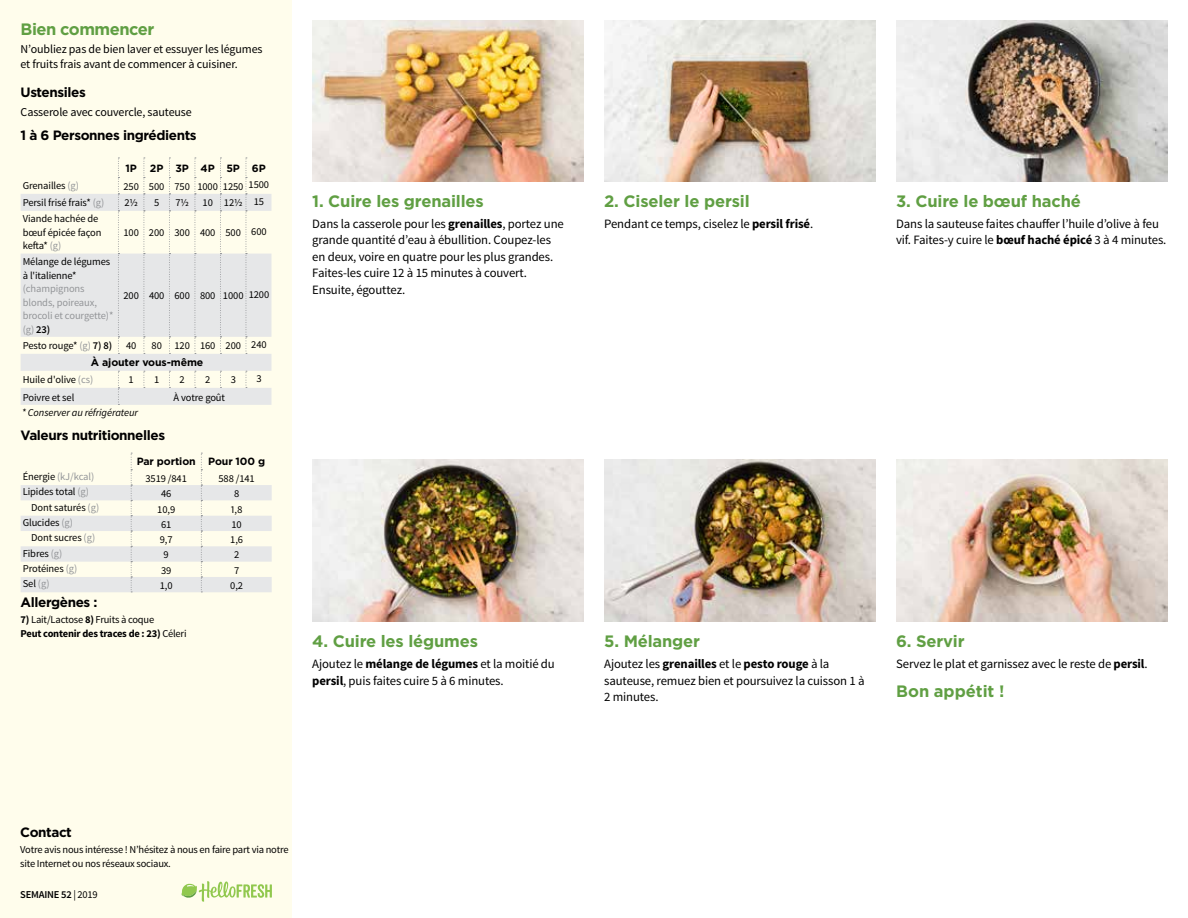
<style>
.page{position:relative;width:1188px;height:918px;background:#fff}
.page>*{position:absolute;margin:0;border:0;box-sizing:border-box;transform-origin:0 0}
.t1{font:700 16.5px "Gotham";letter-spacing:-.01em;color:#609f43}
.t2{font:700 16.5px "Gotham";letter-spacing:-.03em;color:#609f43}
.t3{font:700 13.5px "Gotham";letter-spacing:-.03em;color:#000}
.t4{font:12.75px/16.5px "Source Sans Pro";letter-spacing:-.01em;color:#000}
.t5{font:12px/15.3px "Source Sans Pro";letter-spacing:-.01em;color:#000}
.t6{font:10.5px/13.5px "Source Sans Pro";letter-spacing:-.01em;color:#000}
.t7{font:10.5px/13.5px "Source Sans Pro";letter-spacing:-.01em;color:#939598}
.t8{font:700 10.5px/13.6px "Source Sans Pro";letter-spacing:-.02em;color:#000}
.t9{font:700 10.5px "Gotham";letter-spacing:-.01em;color:#000}
.t10{font:italic 10.5px "Source Sans Pro";letter-spacing:-.01em;color:#000}
.t11{font:600 10.5px "Source Sans Pro";letter-spacing:-.02em;color:#000}
.s1{color:#939598}
.s2{font-weight:600;color:#000}
.s3{font-weight:600}
.s4{color:#000}
.s5{font-weight:400}
.s6{font-weight:700}
</style>
<div class="page">
<div style="left:0;top:0;width:292px;height:918px;background:#fffdec"></div>
<svg style="left:21px;top:194px;width:250px;height:211px;fill:#e6e7e8"></svg>
<svg style="left:144px;top:371px;width:1px;height:17px"></svg>
<svg style="left:169px;top:371px;width:1px;height:17px"></svg>
<svg style="left:195px;top:371px;width:1px;height:17px"></svg>
<svg style="left:220px;top:371px;width:1px;height:17px"></svg>
<svg style="left:118px;top:158px;width:1px;height:196px"></svg>
<svg style="left:144px;top:158px;width:1px;height:196px"></svg>
<svg style="left:169px;top:158px;width:1px;height:196px"></svg>
<svg style="left:195px;top:158px;width:1px;height:196px"></svg>
<svg style="left:220px;top:158px;width:1px;height:196px"></svg>
<svg style="left:118px;top:371px;width:1px;height:34px"></svg>
<svg style="left:246px;top:371px;width:1px;height:17px"></svg>
<svg style="left:246px;top:158px;width:1px;height:196px"></svg>
<svg style="left:21px;top:453px;width:251px;height:140px"></svg>
<svg style="left:182px;top:881px;width:90px;height:21px"></svg>
<img style="left:312px;top:459px;width:272px;height:162px">
<img style="left:896px;top:459px;width:272px;height:162px">
<img style="left:604px;top:459px;width:272px;height:162px">
<img style="left:896px;top:20px;width:272px;height:161px">
<img style="left:604px;top:20px;width:272px;height:161px">
<img style="left:312px;top:20px;width:272px;height:161px">
<p class="t2" style="left:21px;top:18px;width:135px">Bien commencer</p>
<p class="t5" style="left:21px;top:42px;width:244px">N’oubliez pas de bien laver et essuyer les légumes et fruits frais avant de commencer à cuisiner.</p>
<p class="t3" style="left:21px;top:84px;width:67px">Ustensiles</p>
<p class="t5" style="left:21px;top:104px;width:173px">Casserole avec couvercle, sauteuse</p>
<p class="t3" style="left:21px;top:127px;width:178px">1 à 6 Personnes ingrédients</p>
<p class="t9" style="left:126px;top:162px;width:142px">1P 2P 3P 4P 5P 6P</p>
<p class="t6" style="left:23px;top:179px;width:58px">Grenailles <span class="s1">(g)</span></p>
<p class="t6" style="left:123px;top:180px;width:147px">250 500 750 1000 1250 1500</p>
<p class="t6" style="left:23px;top:196px;width:83px">Persil frisé frais* <span class="s1">(g)</span></p>
<p class="t6" style="left:124px;top:196px;width:15px">2½</p>
<p class="t6" style="left:154px;top:196px;width:7px">5</p>
<p class="t6" style="left:175px;top:196px;width:15px">7½</p>
<p class="t6" style="left:203px;top:196px;width:63px">10 12½ 15</p>
<p class="t6" style="left:23px;top:212px;width:80px">Viande hachée de bœuf épicée façon kefta* <span class="s1">(g)</span></p>
<p class="t6" style="left:123px;top:226px;width:145px">100 200 300 400 500 600</p>
<p class="t6" style="left:23px;top:255px;width:89px">Mélange de légumes à l'italienne*</p>
<p class="t7" style="left:23px;top:282px;width:92px">(champignons blonds, poireaux, brocoli et courgette)* (g) <span class="s2">23)</span></p>
<p class="t6" style="left:123px;top:289px;width:147px">200 400 600 800 1000 1200</p>
<p class="t6" style="left:23px;top:339px;width:91px">Pesto rouge* <span class="s1">(g)</span> <span class="s3">7) 8)</span></p>
<p class="t6" style="left:126px;top:339px;width:12px">40</p>
<p class="t6" style="left:152px;top:339px;width:117px">80 120 160 200 240</p>
<p class="t9" style="left:91px;top:356px;width:114px">À ajouter vous-même</p>
<p class="t6" style="left:23px;top:373px;width:72px">Huile d'olive <span class="s1">(cs)</span></p>
<p class="t6" style="left:129px;top:373px;width:7px">1</p>
<p class="t6" style="left:154px;top:373px;width:7px">1</p>
<p class="t6" style="left:180px;top:373px;width:7px">2</p>
<p class="t6" style="left:205px;top:373px;width:7px">2</p>
<p class="t6" style="left:231px;top:373px;width:7px">3</p>
<p class="t6" style="left:256px;top:372px;width:7px">3</p>
<p class="t6" style="left:23px;top:391px;width:53px">Poivre et sel</p>
<p class="t6" style="left:173px;top:391px;width:53px">À votre goût</p>
<p class="t10" style="left:22px;top:406px;width:118px">* Conserver au réfrigérateur</p>
<p class="t3" style="left:21px;top:426px;width:146px">Valeurs nutritionnelles</p>
<p class="t9" style="left:137px;top:455px;width:130px">Par portion Pour 100 g</p>
<p class="t7" style="left:23px;top:470px;width:73px"><span class="s4">Énergie</span> (kJ/kcal)</p>
<p class="t6" style="left:146px;top:472px;width:43px">3519 /841</p>
<p class="t6" style="left:219px;top:472px;width:38px">588 /141</p>
<p class="t6" style="left:23px;top:485px;width:68px">Lipides total <span class="s1">(g)</span></p>
<p class="t6" style="left:161px;top:487px;width:12px">46</p>
<p class="t6" style="left:234px;top:487px;width:7px">8</p>
<p class="t6" style="left:31px;top:501px;width:69px">Dont saturés <span class="s1">(g)</span></p>
<p class="t6" style="left:157px;top:502px;width:19px">10,9</p>
<p class="t6" style="left:231px;top:502px;width:13px">1,8</p>
<p class="t6" style="left:23px;top:516px;width:52px">Glucides <span class="s1">(g)</span></p>
<p class="t6" style="left:161px;top:518px;width:12px">61</p>
<p class="t6" style="left:232px;top:518px;width:12px">10</p>
<p class="t6" style="left:31px;top:531px;width:65px">Dont sucres <span class="s1">(g)</span></p>
<p class="t6" style="left:160px;top:533px;width:14px">9,7</p>
<p class="t6" style="left:230px;top:533px;width:14px">1,6</p>
<p class="t6" style="left:23px;top:547px;width:41px">Fibres <span class="s1">(g)</span></p>
<p class="t6" style="left:164px;top:548px;width:7px">9</p>
<p class="t6" style="left:234px;top:548px;width:7px">2</p>
<p class="t6" style="left:23px;top:562px;width:56px">Protéines <span class="s1">(g)</span></p>
<p class="t6" style="left:161px;top:564px;width:12px">39</p>
<p class="t6" style="left:234px;top:564px;width:7px">7</p>
<p class="t6" style="left:23px;top:577px;width:28px">Sel <span class="s1">(g)</span></p>
<p class="t6" style="left:160px;top:579px;width:14px">1,0</p>
<p class="t6" style="left:230px;top:579px;width:14px">0,2</p>
<p class="t3" style="left:21px;top:593px;width:78px">Allergènes :</p>
<p class="t8" style="left:21px;top:613px;width:168px">7) <span class="s5">Lait/Lactose</span> 8) <span class="s5">Fruits à coque<br></span>Peut contenir des traces de : 23) <span class="s5">Céleri</span></p>
<p class="t1" style="left:312px;top:190px;width:173px">1. Cuire les grenailles</p>
<p class="t4" style="left:312px;top:216px;width:253px">Dans la casserole pour les <span class="s6">grenailles</span>, portez une grande quantité d’eau à ébullition. Coupez-les en deux, voire en quatre pour les plus grandes.<br>Faites-les cuire 12 à 15 minutes à couvert.<br>Ensuite, égouttez.</p>
<p class="t1" style="left:604px;top:190px;width:147px">2. Ciseler le persil</p>
<p class="t4" style="left:604px;top:216px;width:211px">Pendant ce temps, ciselez le <span class="s6">persil frisé</span>.</p>
<p class="t1" style="left:896px;top:190px;width:186px">3. Cuire le bœuf haché</p>
<p class="t4" style="left:896px;top:216px;width:272px">Dans la sauteuse faites chauffer l’huile d’olive à feu vif. Faites-y cuire le <span class="s6">bœuf haché épicé</span> 3 à 4 minutes.</p>
<p class="t1" style="left:312px;top:631px;width:167px">4. Cuire les légumes</p>
<p class="t4" style="left:312px;top:656px;width:244px">Ajoutez le <span class="s6">mélange de légumes</span> et la moitié du <span class="s6">persil</span>, puis faites cuire 5 à 6 minutes.</p>
<p class="t1" style="left:604px;top:631px;width:97px">5. Mélanger</p>
<p class="t4" style="left:604px;top:656px;width:262px">Ajoutez les <span class="s6">grenailles</span> et le <span class="s6">pesto rouge</span> à la sauteuse, remuez bien et poursuivez la cuisson 1 à<br>2 minutes.</p>
<p class="t1" style="left:896px;top:631px;width:70px">6. Servir</p>
<p class="t4" style="left:896px;top:656px;width:253px">Servez le plat et garnissez avec le reste de <span class="s6">persil</span>.</p>
<p class="t1" style="left:896px;top:681px;width:110px">Bon appétit !</p>
<p class="t3" style="left:20px;top:823px;width:53px">Contact</p>
<p class="t6" style="left:20px;top:843px;width:270px">Votre avis nous intéresse ! N’hésitez à nous en faire part via notre site Internet ou nos réseaux sociaux.</p>
<p class="t11" style="left:20px;top:888px;width:79px">SEMAINE 52 <span class="s5">| 2019</span></p>
</div>
